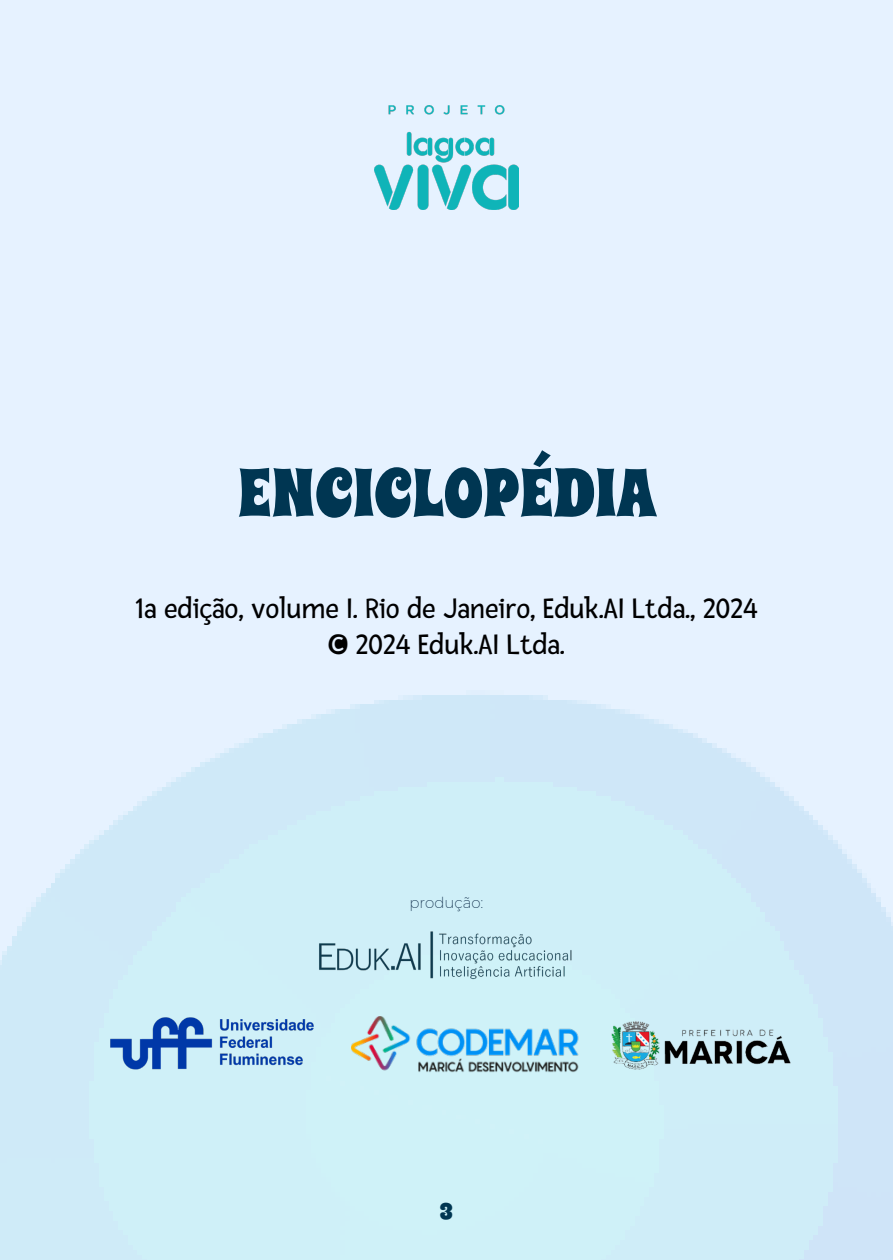
<style>
.page{position:relative;width:893px;height:1260px;background:#fff}
.page>*{position:absolute;margin:0;border:0;box-sizing:border-box;transform-origin:0 0}
.t1{font:67.5px "Spicy Rice";color:#003652}
.t2{font:30px/36px "Fresca";color:#000;text-align:center}
.t3{font:22.5px "Spicy Rice";color:#003652}
.t4{font:200 15px "Montserrat";color:#001e3d}
</style>
<div class="page">
<div style="left:0;top:0;width:892px;height:1260px;background:linear-gradient(to bottom,#edf3ff,#cdedf7)"></div>
<img style="left:375px;top:105px;width:143px;height:105px">
<img style="left:313px;top:926px;width:266px;height:54px">
<img style="left:101px;top:1017px;width:222px;height:55px">
<img style="left:351px;top:1016px;width:228px;height:58px">
<img style="left:605px;top:1015px;width:187px;height:59px">
<h1 class="t1" style="left:237px;top:447px;width:419px">ENCICLOPÉDIA</h1>
<p class="t2" style="left:135px;top:591px;width:623px">1a edição, volume I. Rio de Janeiro, Eduk.AI Ltda., 2024 © 2024 Eduk.AI Ltda.</p>
<p class="t4" style="left:409px;top:893px;width:75px">produção:</p>
<p class="t3" style="left:440px;top:1196px;width:15px">3</p>
</div>
